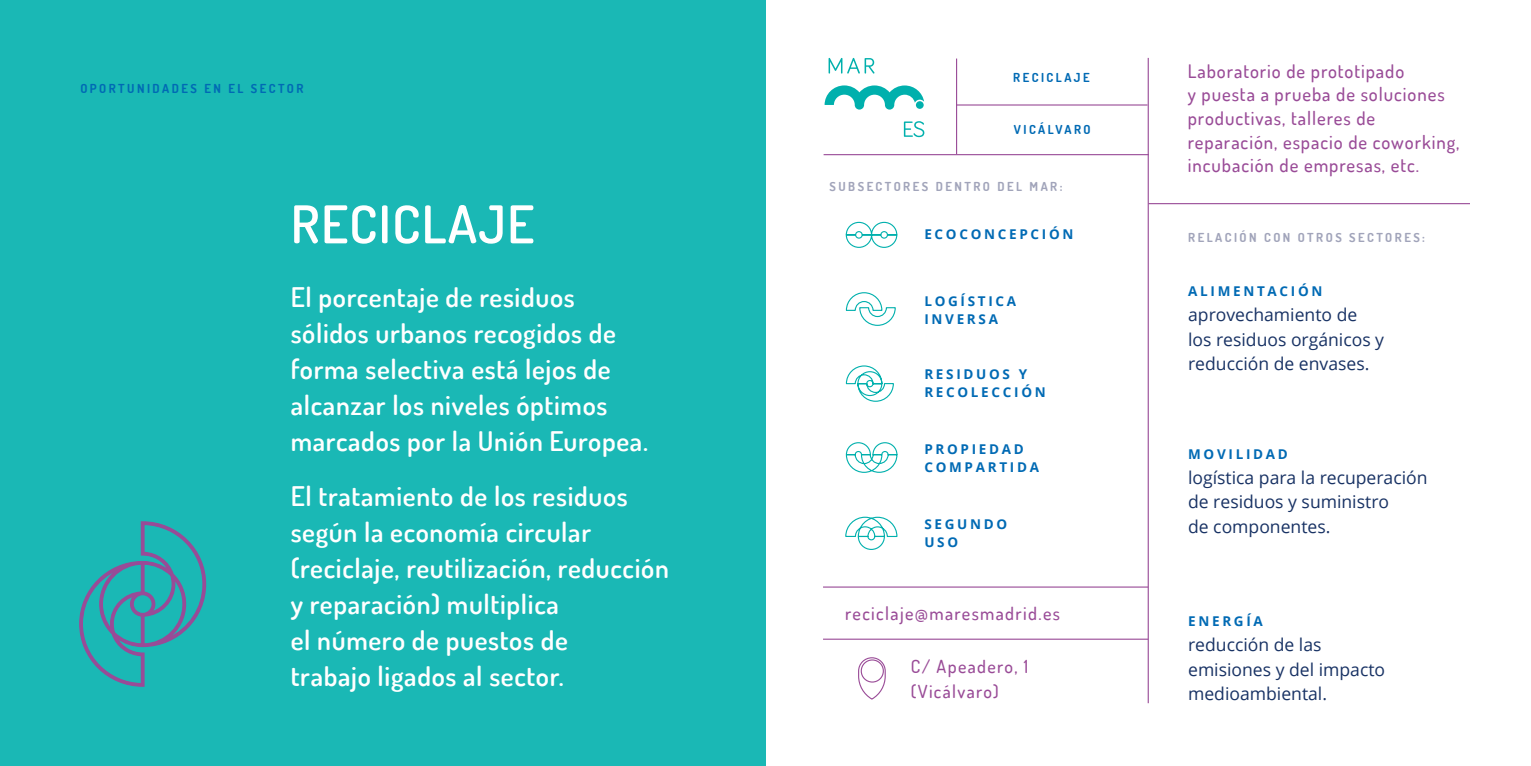
<style>
.page{position:relative;width:1531px;height:766px;background:#fff}
.page>*{position:absolute;margin:0;border:0;box-sizing:border-box;transform-origin:0 0}
.t1{font:600 51.98px "Dosis";letter-spacing:.025em;color:#fff}
.t2{font:600 27px/36px "Dosis";letter-spacing:.025em;color:#fff}
.t3{font:500 18.68px/23.6px "Dosis";letter-spacing:.05em;color:#994b97}
.t4{font:500 18.22px "Dosis";letter-spacing:.075em;color:#994b97}
.t5{font:500 18px/24.8px "Dosis";letter-spacing:.075em;color:#994b97}
.t6{font:17.55px/24.8px "Open Sans";color:#183264}
.t7{font:700 13.5px/18px "Open Sans";letter-spacing:.2em;color:#006ab4}
.t8{font:700 12.38px "Dosis";letter-spacing:.2em;color:#a1a4ba}
.t9{font:700 12.38px "Dosis";letter-spacing:.2em;color:#006ab4}
</style>
<div class="page">
<div style="left:0;top:0;width:765px;height:765px;background:#1ab8b5"></div>
<svg style="left:79px;top:521px;width:128px;height:166px"></svg>
<hr style="left:823px;top:586px;width:325px;height:1px;background:#994b97">
<hr style="left:823px;top:638px;width:325px;height:1px;background:#994b97">
<hr style="left:1147px;top:58px;width:2px;height:645px;background:#994b97">
<hr style="left:823px;top:154px;width:326px;height:1px;background:#994b97">
<hr style="left:1148px;top:203px;width:322px;height:1px;background:#994b97">
<svg style="left:904px;top:121px;width:20px;height:16px"></svg>
<svg style="left:828px;top:58px;width:46px;height:16px"></svg>
<svg style="left:824px;top:85px;width:100px;height:25px"></svg>
<hr style="left:956px;top:59px;width:1px;height:95px;background:#994b97">
<hr style="left:956px;top:104px;width:191px;height:1px;background:#994b97">
<svg style="left:858px;top:657px;width:28px;height:43px"></svg>
<svg style="left:845px;top:221px;width:53px;height:27px"></svg>
<svg style="left:845px;top:292px;width:51px;height:34px"></svg>
<svg style="left:845px;top:365px;width:49px;height:37px"></svg>
<svg style="left:845px;top:442px;width:53px;height:31px"></svg>
<svg style="left:845px;top:516px;width:53px;height:34px"></svg>
<p class="t9" style="left:80px;top:80px;width:20px">OPORTUNIDADES</p>
<p class="t9" style="left:204px;top:80px;width:9px">EN</p>
<p class="t9" style="left:228px;top:80px;width:33px">EL SECTOR</p>
<h1 class="t1" style="left:291px;top:190px;width:245px">RECICLAJE</h1>
<p class="t2" style="left:291px;top:278px;width:359px">El porcentaje de residuos sólidos urbanos recogidos de forma selectiva está lejos de alcanzar los niveles óptimos marcados por la Unión Europea.</p>
<p class="t2" style="left:291px;top:477px;width:380px">El tratamiento de los residuos según la economía circular (reciclaje, reutilización, reducción y reparación) multiplica<br>el número de puestos de<br>trabajo ligados al sector.</p>
<p class="t9" style="left:1013px;top:70px;width:78px">RECICLAJE</p>
<p class="t9" style="left:1014px;top:122px;width:78px">VICÁLVARO</p>
<p class="t8" style="left:829px;top:178px;width:38px">SUBSECTORES</p>
<p class="t8" style="left:936px;top:178px;width:10px">DENTRO</p>
<p class="t8" style="left:997px;top:178px;width:9px">DEL</p>
<p class="t8" style="left:1029px;top:178px;width:35px">MAR:</p>
<p class="t7" style="left:924px;top:225px;width:23px">ECOCONCEPCI</p>
<p class="t7" style="left:1049px;top:225px;width:23px">ÓN</p>
<p class="t7" style="left:924px;top:291px;width:22px">LOGÍSTICA<br>INVERSA</p>
<p class="t7" style="left:924px;top:365px;width:104px">RESIDUOS Y<br>RECOLECCI</p>
<p class="t7" style="left:1021px;top:383px;width:23px">ÓN</p>
<p class="t7" style="left:924px;top:439px;width:116px">PROPIEDAD<br>COMPARTIDA</p>
<p class="t7" style="left:924px;top:515px;width:24px">SEGUNDO<br>USO</p>
<p class="t4" style="left:845px;top:601px;width:216px">reciclaje@maresmadrid.es</p>
<p class="t5" style="left:911px;top:653px;width:119px">C/ Apeadero, 1 (Vicálvaro)</p>
<p class="t3" style="left:1188px;top:59px;width:273px">Laboratorio de prototipado<br>y puesta a prueba de soluciones productivas, talleres de reparación, espacio de coworking, incubación de empresas, etc.</p>
<p class="t8" style="left:1188px;top:229px;width:19px">RELACI</p>
<p class="t8" style="left:1239px;top:229px;width:34px">ÓN CON</p>
<p class="t8" style="left:1298px;top:229px;width:10px">OTROS</p>
<p class="t8" style="left:1349px;top:229px;width:10px">SECTORES</p>
<p class="t8" style="left:1422px;top:229px;width:4px">:</p>
<p class="t7" style="left:1188px;top:282px;width:136px">ALIMENTACIÓN</p>
<p class="t6" style="left:1188px;top:301px;width:197px">aprovechamiento de los residuos orgánicos y reducción de envases.</p>
<p class="t7" style="left:1188px;top:444px;width:101px">MOVILIDAD</p>
<p class="t6" style="left:1188px;top:464px;width:241px">logística para la recuperación de residuos y suministro<br>de componentes.</p>
<p class="t7" style="left:1188px;top:611px;width:76px">ENERGÍA</p>
<p class="t6" style="left:1188px;top:631px;width:199px">reducción de las emisiones y del impacto medioambiental.</p>
</div>
